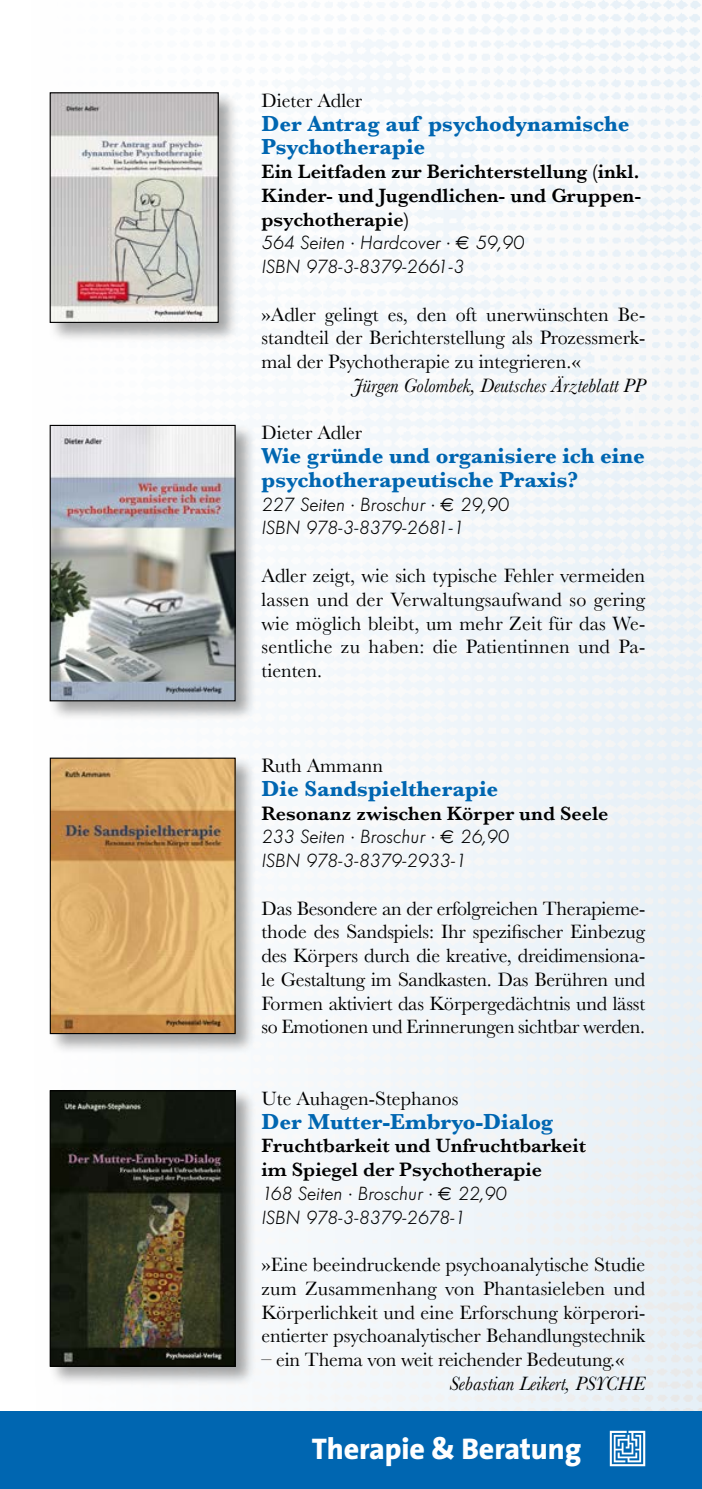
<style>
.page{position:relative;width:702px;height:1489px;background:#fff}
.page>*{position:absolute;margin:0;border:0;box-sizing:border-box;transform-origin:0 0}
.t1{font:800 30px "The Sans";letter-spacing:.025em;color:#fff}
.t2{font:800 30px "The Sans";color:#fff}
.Haupttitel{font:700 22.5px/23.8px "Baskerville";color:#0066b1}
.beschreibung{font:20px/23.8px "Baskerville";letter-spacing:-.01em;color:#000;text-align:justify}
.Untertitel{font:600 20px/23.8px "Baskerville";color:#000;text-align:justify}
.rezensentIn{font:italic 20px "Baskerville";color:#000}
.Autor{font:20px "Baskerville";color:#000}
.Meta_links{font:italic 300 18.75px/23.8px "Futura BQ";letter-spacing:.025em;color:#000}
.s1{font-family:"Euro Sans";font-weight:400;font-style:normal}
</style>
<div class="page">
<div style="left:0;top:1410px;width:702px;height:78px;background:#0066b1"></div>
<svg style="left:609px;top:1430px;width:37px;height:35px"></svg>
<div style="left:47px;top:91px;width:192px;height:252px;background:#000;opacity:.35"></div>
<img style="left:52px;top:94px;width:165px;height:227px">
<div style="left:50px;top:92px;width:169px;height:231px;border:1px solid #000"></div>
<div style="left:47px;top:423px;width:209px;height:299px;background:#000;opacity:.35"></div>
<img style="left:52px;top:427px;width:182px;height:272px">
<div style="left:50px;top:425px;width:186px;height:276px;border:1px solid #000"></div>
<div style="left:47px;top:756px;width:209px;height:299px;background:#000;opacity:.35"></div>
<img style="left:52px;top:759px;width:182px;height:273px">
<div style="left:50px;top:757px;width:186px;height:277px;border:1px solid #000"></div>
<div style="left:47px;top:1088px;width:209px;height:299px;background:#000;opacity:.35"></div>
<img style="left:52px;top:1092px;width:182px;height:272px">
<div style="left:50px;top:1090px;width:186px;height:276px;border:1px solid #000"></div>
<p class="Autor" style="left:261px;top:87px;width:102px">Dieter Adler</p>
<p class="Haupttitel" style="left:261px;top:111px;width:369px">Der Antrag auf psychodynamische<br>Psychotherapie</p>
<p class="Untertitel" style="left:261px;top:159px;width:381px">Ein Leitfaden zur Berichterstellung (inkl.<br>Kinder- und Jugendlichen- und Gruppen&shy;psychotherapie)</p>
<p class="Meta_links" style="left:261px;top:231px;width:263px">564 Seiten · Hardcover · <span class="s1">€</span> 59,90<br>ISBN 978-3-8379-2661-3</p>
<p class="beschreibung" style="left:261px;top:302px;width:385px">»Adler gelingt es, den oft unerwünschten Be&shy;standteil der Berichterstellung als Prozessmerk&shy;mal der Psychotherapie zu integrieren.«</p>
<p class="rezensentIn" style="left:353px;top:372px;width:293px">Jürgen Golombek, Deutsches Ärzteblatt PP</p>
<p class="Autor" style="left:261px;top:420px;width:102px">Dieter Adler</p>
<p class="Haupttitel" style="left:261px;top:444px;width:384px">Wie gründe und organisiere ich eine psychotherapeutische Praxis?</p>
<p class="Meta_links" style="left:261px;top:492px;width:248px">227 Seiten · Broschur · <span class="s1">€</span> 29,90<br>ISBN 978-3-8379-2681-1</p>
<p class="beschreibung" style="left:261px;top:564px;width:385px">Adler zeigt, wie sich typische Fehler vermeiden lassen und der Verwaltungsaufwand so gering wie möglich bleibt, um mehr Zeit für das We&shy;sentliche zu haben: die Patientinnen und Pa&shy;tienten.</p>
<p class="Autor" style="left:261px;top:752px;width:123px">Ruth Ammann</p>
<p class="Haupttitel" style="left:261px;top:776px;width:238px">Die Sandspieltherapie</p>
<p class="Untertitel" style="left:261px;top:801px;width:348px">Resonanz zwischen Körper und Seele</p>
<p class="Meta_links" style="left:261px;top:825px;width:248px">233 Seiten · Broschur · <span class="s1">€</span> 26,90<br>ISBN 978-3-8379-2933-1</p>
<p class="beschreibung" style="left:261px;top:896px;width:385px">Das Besondere an der erfolgreichen Therapieme&shy;thode des Sandspiels: Ihr spezifischer Einbezug des Körpers durch die kreative, dreidimensiona&shy;le Gestaltung im Sandkasten. Das Berühren und Formen aktiviert das Körpergedächtnis und lässt so Emotionen und Erinnerungen sichtbar werden.</p>
<p class="Autor" style="left:261px;top:1085px;width:198px">Ute Auhagen-Stephanos</p>
<p class="Haupttitel" style="left:261px;top:1109px;width:293px">Der Mutter-Embryo-Dialog</p>
<p class="Untertitel" style="left:261px;top:1133px;width:326px">Fruchtbarkeit und Unfruchtbarkeit im Spiegel der Psychotherapie</p>
<p class="Meta_links" style="left:261px;top:1181px;width:246px">168 Seiten · Broschur · <span class="s1">€</span> 22,90</p>
<p class="Meta_links" style="left:261px;top:1205px;width:205px">ISBN 978-3-8379-2678-1</p>
<p class="beschreibung" style="left:261px;top:1252px;width:385px">»Eine beeindruckende psychoanalytische Studie zum Zusammenhang von Phantasieleben und Körperlichkeit und eine Erforschung körperori&shy;entierter psychoanalytischer Behandlungstechnik</p>
<p class="beschreibung" style="left:261px;top:1347px;width:364px">– ein Thema von weit reichender Bedeutung.«</p>
<p class="rezensentIn" style="left:449px;top:1369px;width:197px">Sebastian Leikert, PSYCHE</p>
<h1 class="t1" style="left:35px;top:1422px;width:541px"><sup>Deutsche</sup> <sup>Einheit</sup> Psychosozial-Verlag</h1>
<h1 class="t2" style="left:312px;top:1423px;width:271px">Therapie &amp; Beratung</h1>
</div>
